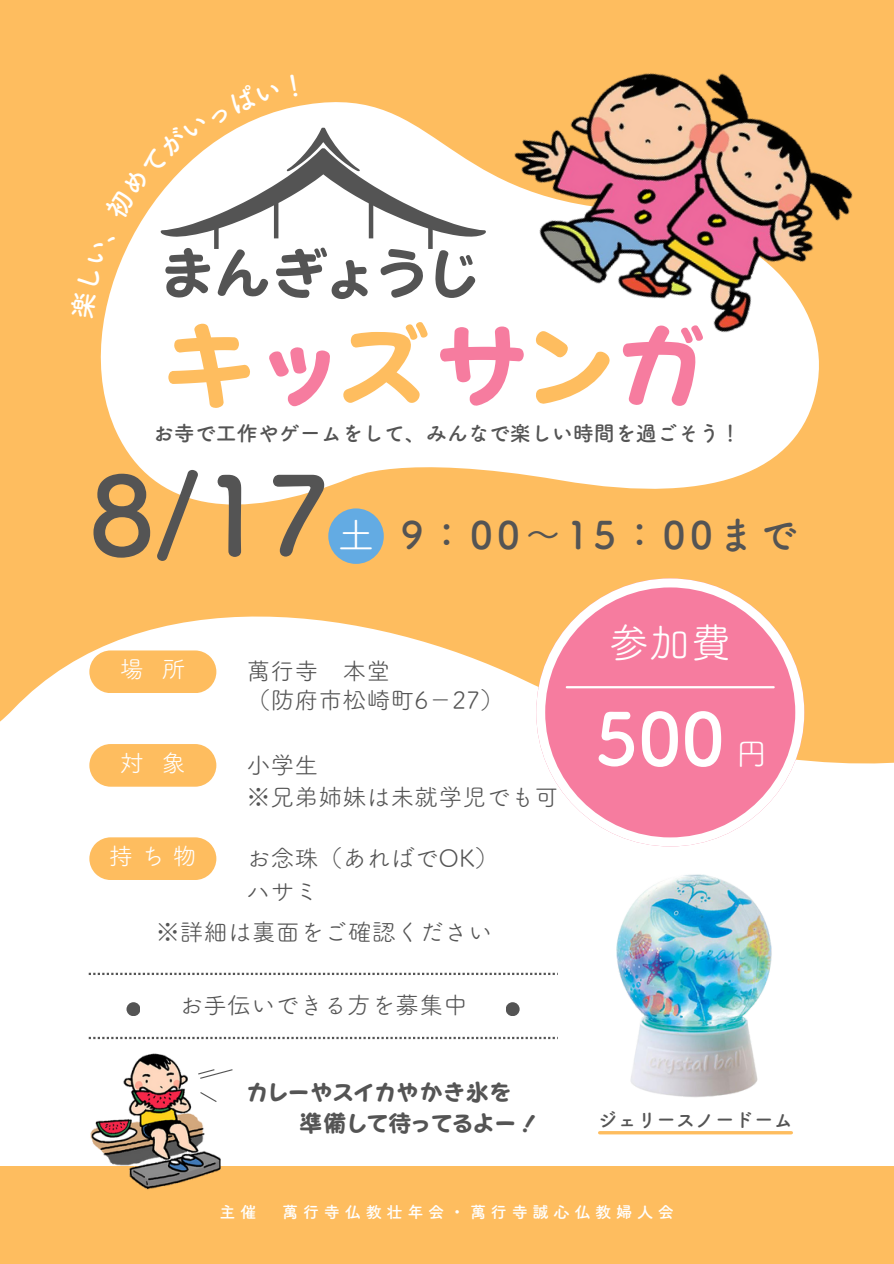
<style>
.page{position:relative;width:894px;height:1264px;background:#fff}
.page>*{position:absolute;margin:0;border:0;box-sizing:border-box;transform-origin:0 0}
.t1{font:108.15px "Canva Tsuku A Rd Gothic Std B";color:#545454}
.t2{font:100.5px "TEST Pop Joy B";color:#febd5f}
.t3{font:72px "Canva Tsuku A Rd Gothic Std B";color:#fff}
.t4{font:60px "TEST Pop Joy B";color:#545454}
.t5{font:41.1px "Canva Tsuku A Rd Gothic Std R";color:#fff}
.t6{font:37.8px "Canva Tsuku A Rd Gothic Std B";letter-spacing:.115em;color:#545454}
.t7{font:37.8px "Canva Tsuku A Rd Gothic Std R";color:#fff}
.t8{font:31.5px "Canva Tsuku A Rd Gothic Std R";color:#fff}
.t9{font:24px "Canva Tsuku A Rd Gothic Std R";color:#545454}
.t10{font:24px/30.8px "TEST Pop Joy B";color:#545454}
.t11{font:24px "Canva Tsuku A Rd Gothic Std R";color:#fff}
.t12{font:21px "Canva Tsuku A Rd Gothic Std B";color:#545454}
.t13{font:19.5px "Canva Tsuku A Rd Gothic Std B";color:#545454}
.t14{font:16.2px "Canva Tsuku A Rd Gothic Std B";letter-spacing:.29em;color:#fff}
.s1{color:#f67c9f}
</style>
<div class="page">
<div style="left:0;top:0;width:893px;height:1263px;background:#febd5f"></div>
<div style="left:0;top:595px;width:893px;height:668px;background:#fff"></div>
<svg style="left:0;top:524px;width:893px;height:245px;fill:#febd5f"></svg>
<svg style="left:100px;top:318px;width:718px;height:206px;fill:#fff"></svg>
<img style="left:463px;top:73px;width:390px;height:306px">
<svg style="left:536px;top:578px;width:267px;height:268px"></svg>
<hr style="left:566px;top:686px;width:207px;height:2px;background:#fff">
<div style="left:328px;top:508px;width:55px;height:56px;background:#63abe3;border-radius:50%"></div>
<div style="left:0;top:1166px;width:893px;height:97px;background:#febd5f"></div>
<img style="left:616px;top:874px;width:156px;height:224px">
<hr style="left:599px;top:1131px;width:192px;height:3px;background:#febd5f">
<svg style="left:89px;top:972px;width:466px;height:3px"></svg>
<svg style="left:89px;top:1036px;width:466px;height:3px"></svg>
<div style="left:126px;top:1002px;width:14px;height:14px;background:#545454;border-radius:50%"></div>
<div style="left:505px;top:1002px;width:14px;height:14px;background:#545454;border-radius:50%"></div>
<img style="left:90px;top:1038px;width:133px;height:152px">
<svg style="left:89px;top:744px;width:127px;height:42px;background:#fec16a"></svg>
<svg style="left:89px;top:837px;width:127px;height:43px;background:#fec26b"></svg>
<svg style="left:89px;top:650px;width:127px;height:43px;background:#fec26b"></svg>
<svg style="left:199px;top:1090px;width:19px;height:13px"></svg>
<svg style="left:197px;top:1068px;width:36px;height:11px"></svg>
<svg style="left:104px;top:74px;width:381px;height:244px"></svg>
<p class="t4" style="left:160px;top:242px;width:319px">まんぎょうじ</p>
<p class="t2" style="left:160px;top:313px;width:548px">キ<span class="s1">ッ</span>ズ<span class="s1">サ</span>ン<span class="s1">ガ</span></p>
<p class="t12" style="left:153px;top:423px;width:589px">お寺で工作やゲームをして、みんなで楽しい時間を過ごそう！</p>
<p class="t1" style="left:89px;top:460px;width:243px">8/17</p>
<h4 class="t7" style="left:337px;top:515px;width:33px">土</h4>
<p class="t6" style="left:400px;top:516px;width:398px">9：00～15：00まで</p>
<p class="t11" style="left:120px;top:657px;width:67px">場 所</p>
<p class="t9" style="left:246px;top:659px;width:145px">萬行寺 本堂</p>
<p class="t9" style="left:246px;top:688px;width:259px">（防府市松崎町6－ 27）</p>
<p class="t11" style="left:120px;top:750px;width:67px">対 象</p>
<p class="t9" style="left:246px;top:752px;width:70px">小学生</p>
<p class="t9" style="left:246px;top:785px;width:313px">※兄弟姉妹は未就学児でも可</p>
<p class="t11" style="left:109px;top:844px;width:89px">持ち物</p>
<p class="t9" style="left:246px;top:846px;width:254px">お念珠（あればでOK）</p>
<p class="t9" style="left:246px;top:878px;width:73px">ハサミ</p>
<p class="t9" style="left:156px;top:920px;width:337px">※詳細は裏面をご確認ください</p>
<h2 class="t9" style="left:179px;top:993px;width:289px">お手伝いできる方を募集中</h2>
<p class="t10" style="left:299px;top:1076px;width:243px;text-indent:-52px">カレーやスイカやかき氷を準備して待ってるよー！</p>
<h3 class="t5" style="left:608px;top:622px;width:125px">参加費</h3>
<h3 class="t3" style="left:595px;top:702px;width:131px">500</h3>
<h3 class="t8" style="left:735px;top:736px;width:33px">円</h3>
<h5 class="t13" style="left:597px;top:1109px;width:196px">ジェリースノードーム</h5>
<p class="t14" style="left:219px;top:1203px;width:39px">主催</p>
<p class="t14" style="left:282px;top:1203px;width:393px">萬行寺仏教壮年会・萬行寺誠心仏教婦人会</p>
</div>
